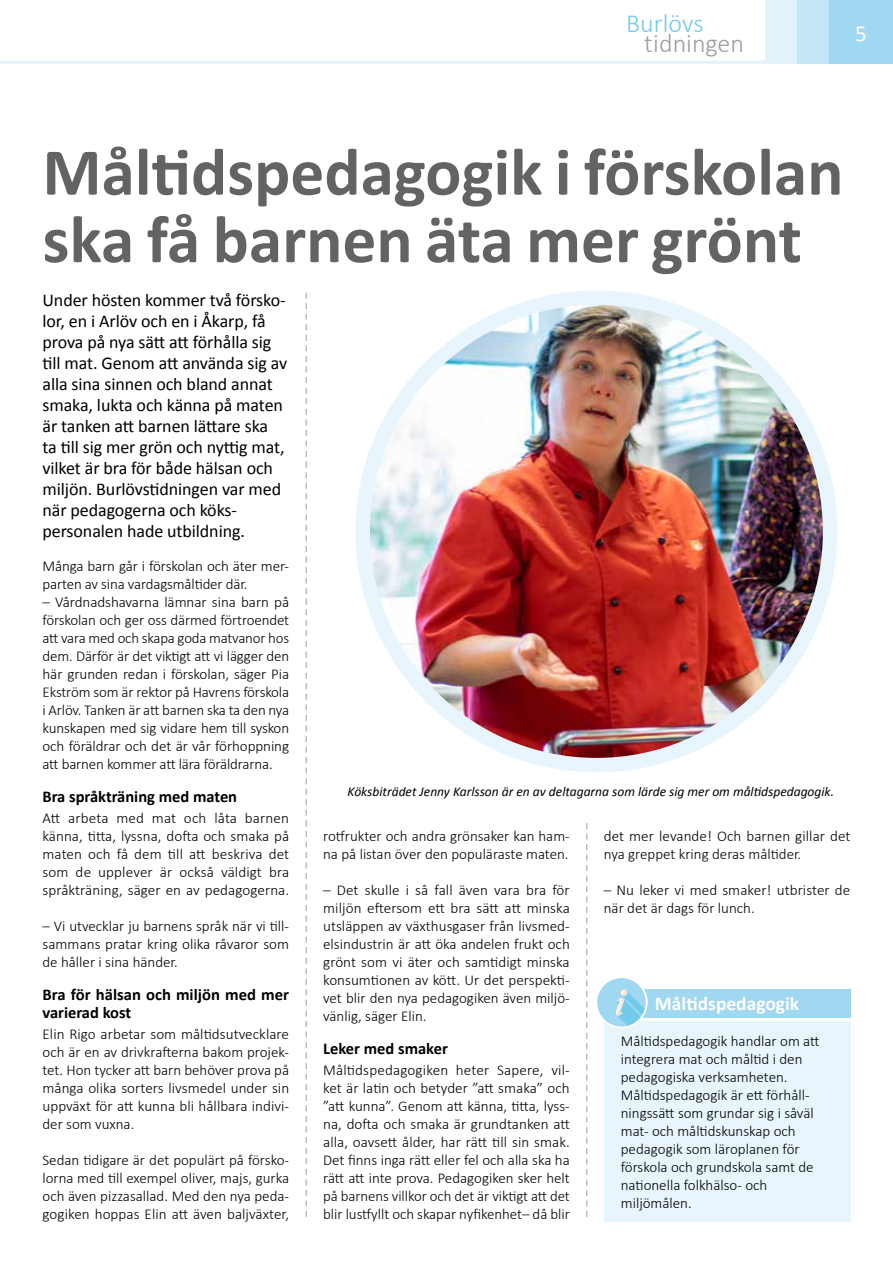
<style>
.page{position:relative;width:893px;height:1263px;background:#fff}
.page>*{position:absolute;margin:0;border:0;box-sizing:border-box;transform-origin:0 0}
.t1{font:700 67.5px/67.5px "Calibri";color:#646363}
.t2{font:300 26.1px/19.8px "Calibri";color:#73caea}
.t3{font:23.25px "Calibri";color:#fff}
.t4{font:700 19.5px "Calibri";color:#fff}
.t5{font:18px/21px "Calibri";letter-spacing:-.005em;color:#000}
.t6{font:700 16.5px/18px "Calibri";color:#000}
.t7{font:300 15px/18px "Calibri";color:#000;text-align:justify}
.t8{font:italic 13.5px "Calibri";color:#000}
.s1{color:#9d9d9c}
.s2{color:#fff}
</style>
<div class="page">
<hr style="left:0;top:61px;width:797px;height:3px;background:#e2f3fb">
<div style="left:829px;top:0;width:64px;height:64px;background:#9fd8f0"></div>
<div style="left:797px;top:0;width:32px;height:64px;background:#c3e6f6"></div>
<div style="left:765px;top:0;width:32px;height:64px;background:#e2f3fb"></div>
<div style="left:604px;top:989px;width:246px;height:28px;background:#9fd8f0"></div>
<div style="left:604px;top:1021px;width:246px;height:74px;background:#e8f5fc"></div>
<div style="left:604px;top:1075px;width:246px;height:74px;background:#e8f5fc"></div>
<div style="left:604px;top:1129px;width:246px;height:74px;background:#e8f5fc"></div>
<div style="left:604px;top:1183px;width:246px;height:38px;background:#e8f5fc"></div>
<div style="left:596px;top:977px;width:51px;height:50px;background:#9fd8f0;border-radius:50%"></div>
<svg style="left:615px;top:989px;width:31px;height:37px"></svg>
<div style="left:595px;top:976px;width:53px;height:52px;border:2px solid #fff;border-radius:50%"></div>
<img style="left:363px;top:298px;width:467px;height:467px;border-radius:234px">
<div style="left:355px;top:290px;width:482px;height:482px;border:14px solid #e8f5fc;border-radius:50%"></div>
<svg style="left:306px;top:293px;width:1px;height:924px"></svg>
<svg style="left:586px;top:823px;width:1px;height:394px"></svg>
<h2 class="t2" style="left:644px;top:13px;width:101px;text-indent:-18px">Burlövs <span class="s1">tidnin</span><span class="s2">g</span><span class="s1">e</span><span class="s2">n</span></h2>
<h3 class="t3" style="left:855px;top:19px;width:13px">5</h3>
<h1 class="t1" style="left:43px;top:138px;width:802px">Måltidspedagogik i förskolan ska få barnen äta mer grönt</h1>
<p class="t5" style="left:43px;top:290px;width:246px">Under hösten kommer två försko&shy;lor, en i Arlöv och en i Åkarp, få prova på nya sätt att förhålla sig till mat. Genom att använda sig av alla sina sinnen och bland annat smaka, lukta och känna på maten är tanken att barnen lättare ska<br>ta till sig mer grön och nyttig mat, vilket är bra för både hälsan och miljön. Burlövstidningen var med när pedagogerna och köks&shy;personalen hade utbildning.</p>
<p class="t7" style="left:43px;top:557px;width:248px">Många barn går i förskolan och äter mer&shy;parten av sina vardagsmåltider där.</p>
<p class="t7" style="left:43px;top:593px;width:248px">– Vårdnadshavarna lämnar sina barn på förskolan och ger oss därmed förtroendet att vara med och skapa goda matvanor hos dem. Därför är det viktigt att vi lägger den här grunden redan i förskolan, säger Pia Ekström som är rektor på Havrens förskola i Arlöv. Tanken är att barnen ska ta den nya kunskapen med sig vidare hem till syskon och föräldrar och det är vår förhoppning att barnen kommer att lära föräldrarna.</p>
<p class="t6" style="left:43px;top:788px;width:196px">Bra språkträning med maten</p>
<p class="t7" style="left:43px;top:809px;width:248px">Att arbeta med mat och låta barnen känna, titta, lyssna, dofta och smaka på maten och få dem till att beskriva det som de upplever är också väldigt bra språkträning, säger en av pedagogerna.</p>
<p class="t7" style="left:43px;top:917px;width:248px">– Vi utvecklar ju barnens språk när vi till&shy;sammans pratar kring olika råvaror som de håller i sina händer.</p>
<p class="t6" style="left:43px;top:986px;width:248px">Bra för hälsan och miljön med mer varierad kost</p>
<p class="t7" style="left:43px;top:1025px;width:248px">Elin Rigo arbetar som måltidsutvecklare och är en av drivkrafterna bakom projek&shy;tet. Hon tycker att barn behöver prova på många olika sorters livsmedel under sin uppväxt för att kunna bli hållbara indivi&shy;der som vuxna.</p>
<p class="t7" style="left:43px;top:1151px;width:248px">Sedan tidigare är det populärt på försko&shy;lorna med till exempel oliver, majs, gurka och även pizzasallad. Med den nya peda&shy;gogiken hoppas Elin att även baljväxter,</p>
<p class="t8" style="left:348px;top:782px;width:488px">Köksbiträdet Jenny Karlsson är en av deltagarna som lärde sig mer om måltidspedagogik.</p>
<p class="t7" style="left:323px;top:827px;width:248px">rotfrukter och andra grönsaker kan ham&shy;na på listan över den populäraste maten.</p>
<p class="t7" style="left:323px;top:881px;width:248px">– Det skulle i så fall även vara bra för miljön eftersom ett bra sätt att minska utsläppen av växthusgaser från livsmed&shy;elsindustrin är att öka andelen frukt och grönt som vi äter och samtidigt minska konsumtionen av kött. Ur det perspekti&shy;vet blir den nya pedagogiken även miljö&shy;vänlig, säger Elin.</p>
<p class="t6" style="left:323px;top:1040px;width:126px">Leker med smaker</p>
<p class="t7" style="left:323px;top:1061px;width:248px">Måltidspedagogiken heter Sapere, vil&shy;ket är latin och betyder ”att smaka” och ”att kunna”. Genom att känna, titta, lyss&shy;na, dofta och smaka är grundtanken att alla, oavsett ålder, har rätt till sin smak.<br>Det finns inga rätt eller fel och alla ska ha rätt att inte prova. Pedagogiken sker helt på barnens villkor och det är viktigt att det blir lustfyllt och skapar nyfikenhet– då blir</p>
<p class="t7" style="left:604px;top:827px;width:248px">det mer levande! Och barnen gillar det nya greppet kring deras måltider.</p>
<p class="t7" style="left:604px;top:881px;width:248px">– Nu leker vi med smaker! utbrister de när det är dags för lunch.</p>
<h3 class="t4" style="left:655px;top:990px;width:146px">Måltidspedagogik</h3>
<p class="t7" style="left:621px;top:1032px;width:200px;text-align:left">Måltidspedagogik handlar om att integrera mat och måltid i den pedagogiska verksamheten.<br>Måltidspedagogik är ett förhåll&shy;ningssätt som grundar sig i såväl mat- och måltidskunskap och pedagogik som läroplanen för förskola och grundskola samt de nationella folkhälso- och miljömålen.</p>
</div>
